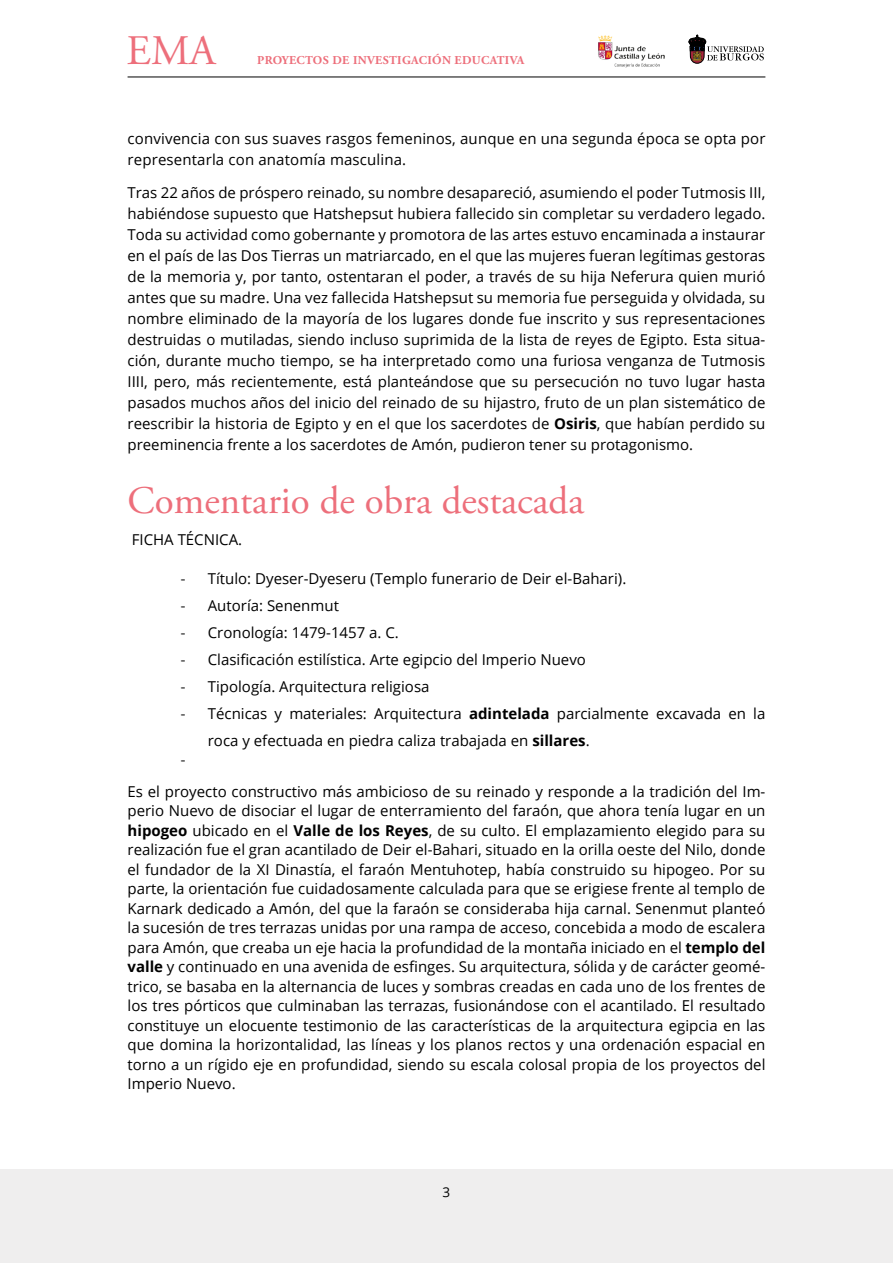
<style>
.page{position:relative;width:893px;height:1263px;background:#fff}
.page>*{position:absolute;margin:0;border:0;box-sizing:border-box;transform-origin:0 0}
.t1{font:42px "Adobe Garamond Pro";color:#ed6f7b}
.t2{font:39px "Adobe Garamond Pro";color:#ed6f7b}
.t3{font:15px/19.5px "Open Sans";color:#000}
.t4{font:15px "Myriad Pro";color:#000}
.t5{font:13.5px "Open Sans";color:#000}
.t6{font:700 12px "Adobe Garamond Pro";letter-spacing:.03em;color:#ed6f7b}
.s1{font-weight:700}
.s2{font-family:"Myriad Pro"}
</style>
<div class="page">
<div style="left:0;top:1169px;width:893px;height:94px;background:#efeeee"></div>
<svg style="left:689px;top:35px;width:75px;height:28px"></svg>
<img style="left:598px;top:35px;width:67px;height:33px">
<hr style="left:128px;top:77px;width:637px;height:1px;background:#000">
<h1 class="t1" style="left:126px;top:26px;width:90px">EMA</h1>
<p class="t6" style="left:257px;top:53px;width:269px">PROYECTOS DE INVESTIGACIÓN EDUCATIVA</p>
<p class="t3" style="left:128px;top:128px;width:639px;line-height:21px">convivencia con sus suaves rasgos femeninos, aunque en una segunda época se opta por representarla con anatomía masculina.</p>
<p class="t3" style="left:128px;top:182px;width:639px;line-height:21px;text-align:justify">Tras 22 años de próspero reinado, su nombre desapareció, asumiendo el poder Tutmosis III, habiéndose supuesto que Hatshepsut hubiera fallecido sin completar su verdadero legado.<br>Toda su actividad como gobernante y promotora de las artes estuvo encaminada a instaurar en el país de las Dos Tierras un matriarcado, en el que las mujeres fueran legítimas gestoras de la memoria y, por tanto, ostentaran el poder, a través de su hija Neferura quien murió antes que su madre. Una vez fallecida Hatshepsut su memoria fue perseguida y olvidada, su nombre eliminado de la mayoría de los lugares donde fue inscrito y sus representaciones destruidas o mutiladas, siendo incluso suprimida de la lista de reyes de Egipto. Esta situa&shy;ción, durante mucho tiempo, se ha interpretado como una furiosa venganza de Tutmosis IIII, pero, más recientemente, está planteándose que su persecución no tuvo lugar hasta pasados muchos años del inicio del reinado de su hijastro, fruto de un plan sistemático de reescribir la historia de Egipto y en el que los sacerdotes de <span class="s1">Osiris</span>, que habían perdido su preeminencia frente a los sacerdotes de Amón, pudieron tener su protagonismo.</p>
<h2 class="t2" style="left:128px;top:477px;width:458px">Comentario de obra destacada</h2>
<p class="t3" style="left:132px;top:529px;width:112px">FICHA TÉCNICA.</p>
<p class="t3" style="left:181px;top:568px;width:447px"><span class="s2">-</span> Título: Dyeser-Dyeseru (Templo funerario de Deir el-Bahari).</p>
<p class="t3" style="left:181px;top:595px;width:160px"><span class="s2">-</span> Autoría: Senenmut</p>
<p class="t3" style="left:181px;top:622px;width:220px"><span class="s2">-</span> Cronología: 1479-1457 a. C.</p>
<p class="t3" style="left:181px;top:649px;width:407px"><span class="s2">-</span> Clasificación estilística. Arte egipcio del Imperio Nuevo</p>
<p class="t3" style="left:181px;top:676px;width:250px"><span class="s2">-</span> Tipología. Arquitectura religiosa</p>
<p class="t3" style="left:208px;top:699px;width:559px;line-height:27px;text-indent:-27px"><span class="s2">-</span> Técnicas y materiales: Arquitectura <span class="s1">adintelada</span> parcialmente excavada en la roca y efectuada en piedra caliza trabajada en <span class="s1">sillares</span>.</p>
<p class="t4" style="left:181px;top:751px;width:6px">-</p>
<p class="t3" style="left:128px;top:781px;width:639px;text-align:justify">Es el proyecto constructivo más ambicioso de su reinado y responde a la tradición del Im&shy;perio Nuevo de disociar el lugar de enterramiento del faraón, que ahora tenía lugar en un <span class="s1">hipogeo</span> ubicado en el <span class="s1">Valle de los Reyes</span>, de su culto. El emplazamiento elegido para su realización fue el gran acantilado de Deir el-Bahari, situado en la orilla oeste del Nilo, donde el fundador de la XI Dinastía, el faraón Mentuhotep, había construido su hipogeo. Por su parte, la orientación fue cuidadosamente calculada para que se erigiese frente al templo de Karnark dedicado a Amón, del que la faraón se consideraba hija carnal. Senenmut planteó la sucesión de tres terrazas unidas por una rampa de acceso, concebida a modo de escalera para Amón, que creaba un eje hacia la profundidad de la montaña iniciado en el <span class="s1">templo del valle</span> y continuado en una avenida de esfinges. Su arquitectura, sólida y de carácter geomé&shy;trico, se basaba en la alternancia de luces y sombras creadas en cada uno de los frentes de los tres pórticos que culminaban las terrazas, fusionándose con el acantilado. El resultado constituye un elocuente testimonio de las características de la arquitectura egipcia en las que domina la horizontalidad, las líneas y los planos rectos y una ordenación espacial en torno a un rígido eje en profundidad, siendo su escala colosal propia de los proyectos del Imperio Nuevo.</p>
<p class="t5" style="left:443px;top:1182px;width:9px">3</p>
</div>
